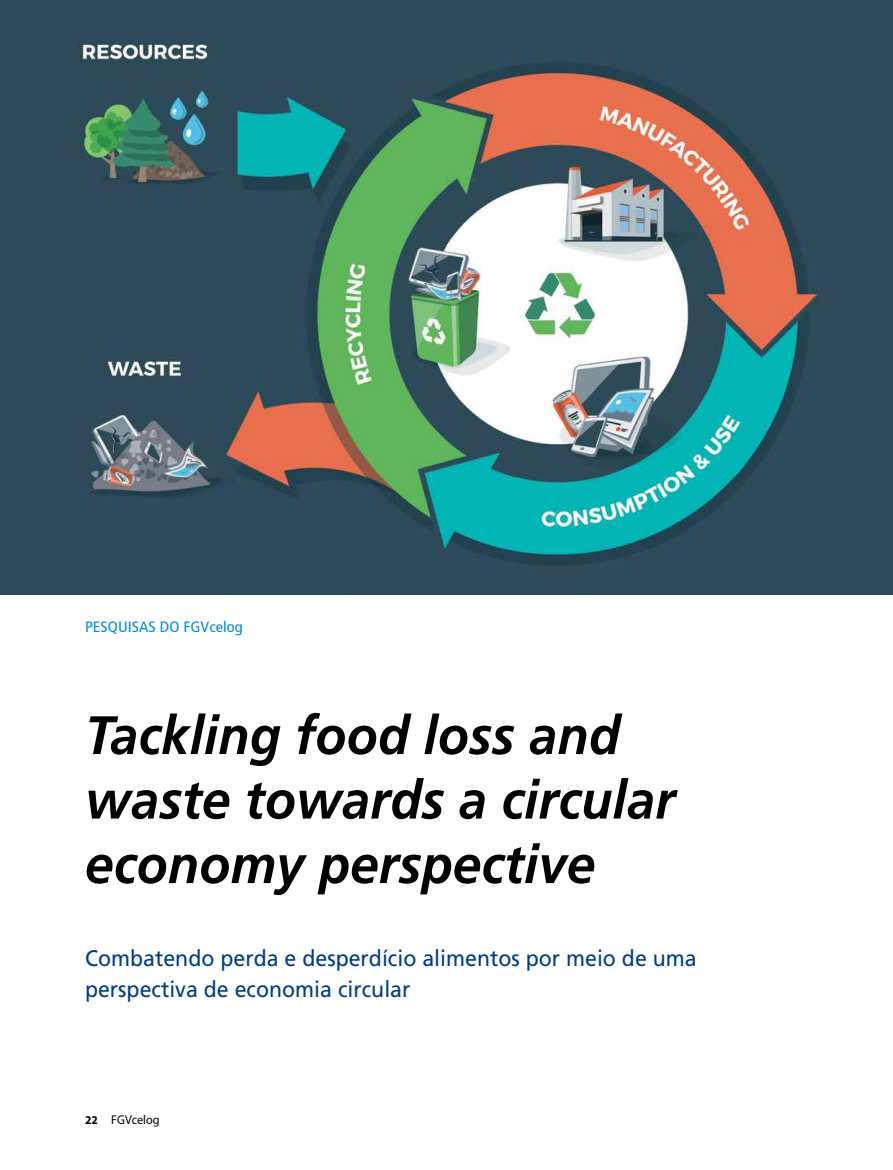
<style>
.page{position:relative;width:893px;height:1170px;background:#fff}
.page>*{position:absolute;margin:0;border:0;box-sizing:border-box;transform-origin:0 0}
.t1{font:italic 700 54px/64.5px "Frutiger LT Std";color:#000;scale:.95 1}
.t2{font:22.5px/31.5px "Frutiger LT Std";color:#003e7e;scale:.95 1}
.t3{font:condensed 15px "Frutiger LT Std";color:#008fd0;scale:1.1 1}
.t4{font:12.75px "Myriad Pro";color:#000;scale:.95 1}
.s1{font-weight:700;font-size:12px}
</style>
<div class="page">
<img style="left:0;top:0;width:893px;height:594px">
<p class="t3" style="left:85px;top:618px;width:145px">PESQUISAS DO FGVcelog</p>
<h1 class="t1" style="left:85px;top:703px;width:623px">Tackling food loss and waste towards a circular economy perspective</h1>
<p class="t2" style="left:85px;top:942px;width:645px">Combatendo perda e desperdício alimentos por meio de uma perspectiva de economia circular</p>
<p class="t4" style="left:85px;top:1111px;width:80px"><span class="s1">22</span> FGVcelog</p>
</div>
